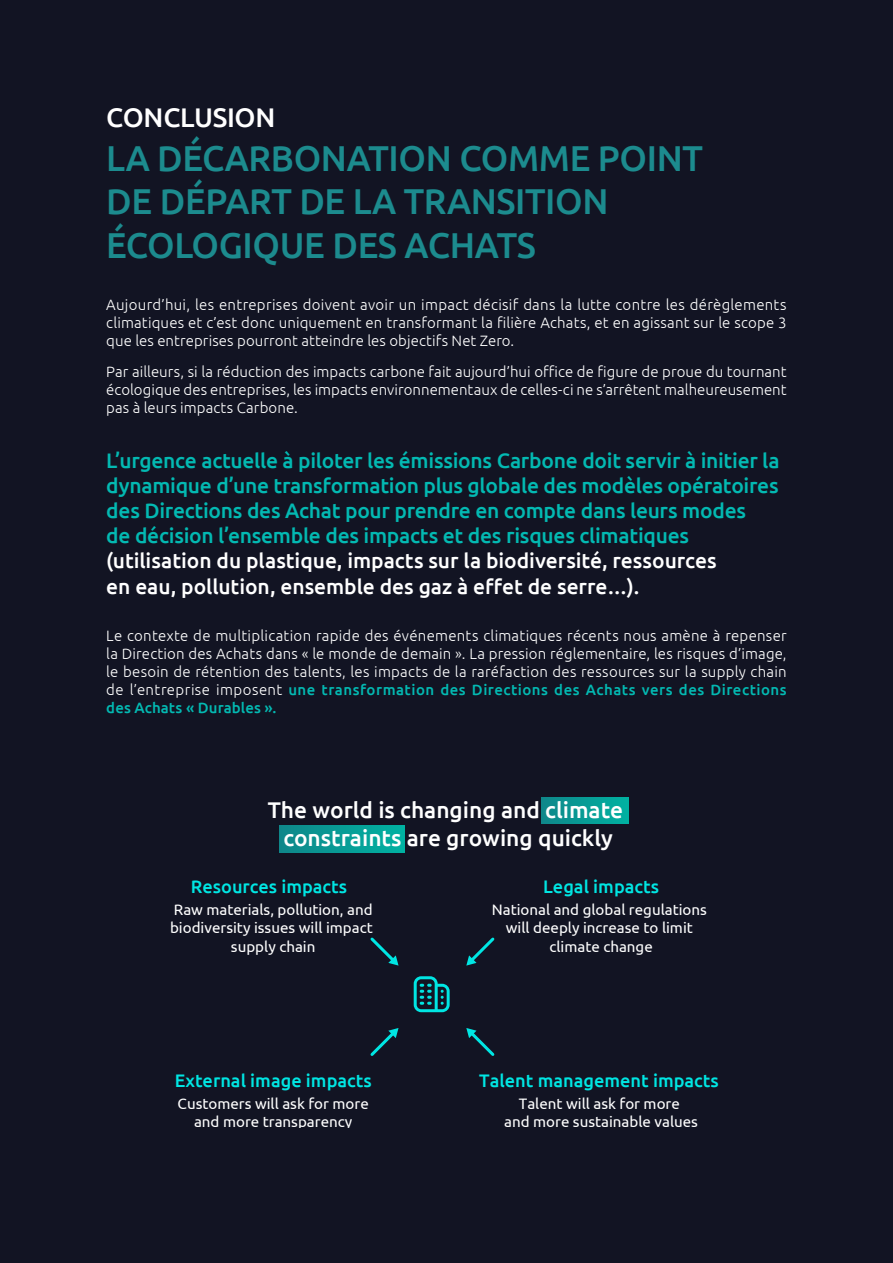
<style>
.page{position:relative;width:893px;height:1263px;background:#121423}
.page>*{position:absolute;margin:0;border:0;box-sizing:border-box;transform-origin:0 0}
.Titre_H2{font:500 36px/43.5px "Ubuntu";letter-spacing:-.01em;color:#1c8b8e}
.Titre_H2-2{font:500 27px "Ubuntu";letter-spacing:-.01em;color:#fff}
.t1{font:500 22.65px/27.3px "Ubuntu";color:#fff;text-align:center}
.Chapeau{font:500 21px/25.2px "Ubuntu";letter-spacing:-.01em;color:#03b9b2}
.t2{font:500 18.15px "Ubuntu";color:#00e6e3}
.t3{font:15.15px/18.1px "Ubuntu";color:#fff;text-align:center}
.Textes_blancs{font:300 15px/18px "Ubuntu";letter-spacing:.01em;color:#fff;text-align:justify}
.s1{color:#fff}
.s2{font-weight:500;color:#03b9b2}
</style>
<div class="page">
<div style="left:541px;top:797px;width:87px;height:27px;background:linear-gradient(to right,#0f878a,#00b1a1)"></div>
<div style="left:280px;top:826px;width:124px;height:26px;background:linear-gradient(to right,#0f878a,#00b1a1)"></div>
<svg style="left:414px;top:976px;width:36px;height:36px"></svg>
<svg style="left:466px;top:937px;width:29px;height:28px"></svg>
<svg style="left:370px;top:937px;width:28px;height:28px"></svg>
<svg style="left:370px;top:1028px;width:29px;height:28px"></svg>
<svg style="left:466px;top:1028px;width:29px;height:28px"></svg>
<p class="Titre_H2-2" style="left:106px;top:101px;width:171px">CONCLUSION</p>
<p class="Titre_H2" style="left:106px;top:135px;width:598px">LA DÉCARBONATION COMME POINT<br>DE DÉPART DE LA TRANSITION<br>ÉCOLOGIQUE DES ACHATS</p>
<p class="Textes_blancs" style="left:106px;top:295px;width:682px">Aujourd’hui, les entreprises doivent avoir un impact décisif dans la lutte contre les dérèglements climatiques et c’est donc uniquement en transformant la filière Achats, et en agissant sur le scope 3 que les entreprises pourront atteindre les objectifs Net Zero.</p>
<p class="Textes_blancs" style="left:106px;top:362px;width:682px">Par ailleurs, si la réduction des impacts carbone fait aujourd’hui office de figure de proue du tournant écologique des entreprises, les impacts environnementaux de celles-ci ne s’arrêtent malheureusement pas à leurs impacts Carbone.</p>
<p class="Chapeau" style="left:106px;top:447px;width:675px">L’urgence actuelle à piloter les émissions Carbone doit servir à initier la dynamique d’une transformation plus globale des modèles opératoires des Directions des Achat pour prendre en compte dans leurs modes<br>de décision l’ensemble des impacts et des risques climatiques <span class="s1">(utilisation du plastique, impacts sur la biodiversité, ressources<br>en eau, pollution, ensemble des gaz à effet de serre…).</span></p>
<p class="Textes_blancs" style="left:106px;top:627px;width:682px">Le contexte de multiplication rapide des événements climatiques récents nous amène à repenser la Direction des Achats dans « le monde de demain ». La pression réglementaire, les risques d’image, le besoin de rétention des talents, les impacts de la raréfaction des ressources sur la supply chain de l’entreprise imposent <span class="s2">une transformation des Directions des Achats vers des Directions des Achats « Durables ».</span></p>
<p class="t1" style="left:268px;top:796px;width:357px">The world is changing and climate constraints are growing quickly</p>
<p class="t2" style="left:191px;top:875px;width:158px">Resources impacts</p>
<p class="t3" style="left:170px;top:900px;width:204px">Raw materials, pollution, and biodiversity issues will impact supply chain</p>
<p class="t2" style="left:543px;top:875px;width:117px">Legal impacts</p>
<p class="t3" style="left:492px;top:900px;width:217px">National and global regulations will deeply increase to limit climate change</p>
<p class="t2" style="left:175px;top:1068px;width:198px">External image impacts</p>
<p class="t3" style="left:178px;top:1094px;width:193px">Customers will ask for more and more transparency</p>
<p class="t2" style="left:479px;top:1068px;width:241px">Talent management impacts</p>
<p class="t3" style="left:504px;top:1094px;width:195px">Talent will ask for more<br>and more sustainable values</p>
</div>
